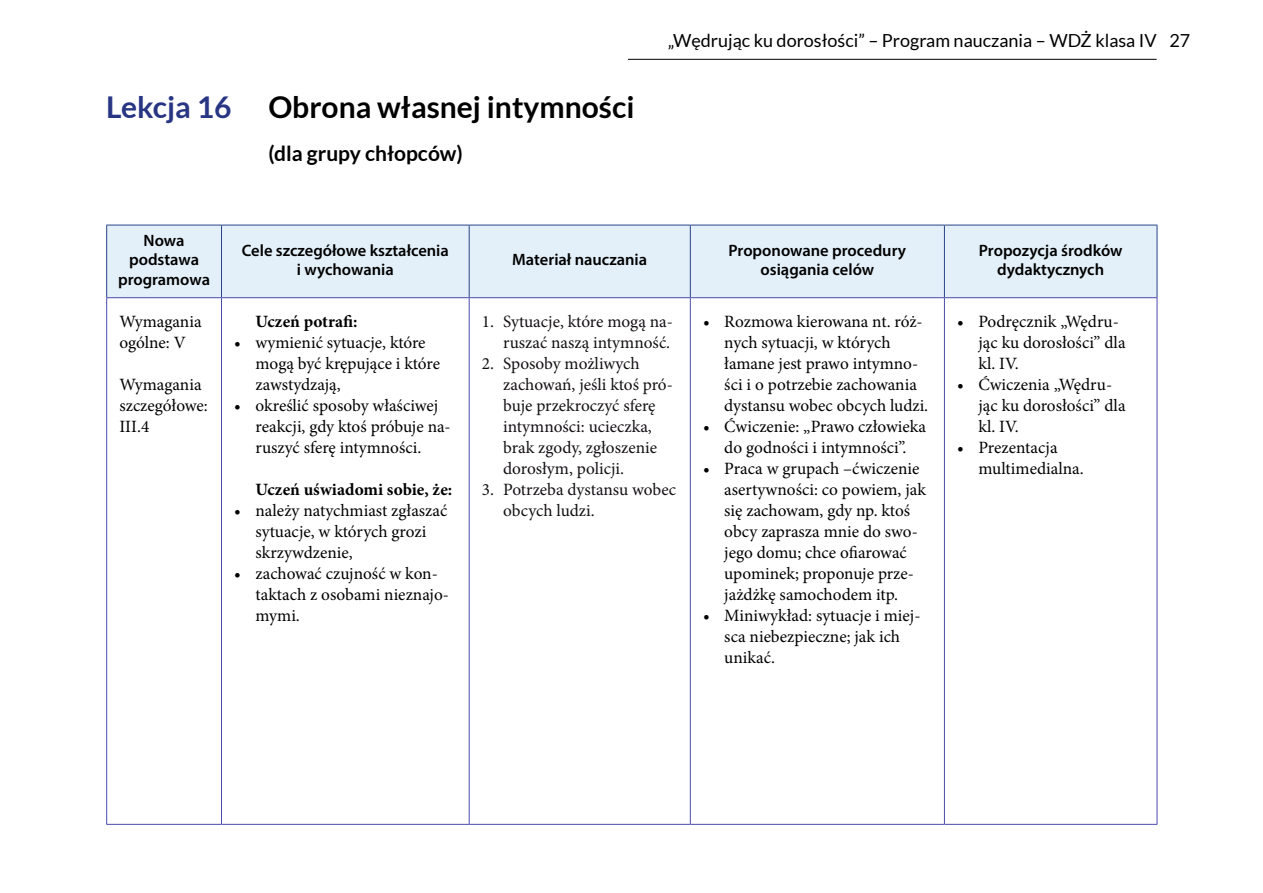
<style>
.page{position:relative;width:1263px;height:893px;background:#fff}
.page>*{position:absolute;margin:0;border:0;box-sizing:border-box;transform-origin:0 0}
.t1{font:700 30px "Lato";color:#000}
.t2{font:700 21px "Lato";color:#000}
.t3{font:18px "Lato";color:#000}
.t4{font:17.25px/21px "Minion Pro";color:#000}
.t5{font:17.25px/21px "Minion Pro";color:#141014}
.t6{font:700 17.25px "Minion Pro";color:#000}
.t7{font:600 16.5px/19.5px "Myriad Pro";color:#000;text-align:center}
.s1{color:#283583}
</style>
<div class="page">
<hr style="left:628px;top:59px;width:529px;height:1px;background:#000">
<div style="left:107px;top:226px;width:1050px;height:71px;background:#e3f0f9"></div>
<hr style="left:221px;top:225px;width:1px;height:72px;background:#294487">
<hr style="left:469px;top:225px;width:1px;height:72px;background:#294487">
<hr style="left:690px;top:225px;width:1px;height:72px;background:#294487">
<hr style="left:944px;top:225px;width:1px;height:72px;background:#294487">
<hr style="left:221px;top:298px;width:1px;height:526px;background:#4b4baa">
<hr style="left:469px;top:298px;width:1px;height:526px;background:#4b4baa">
<hr style="left:690px;top:298px;width:1px;height:526px;background:#4b4baa">
<hr style="left:944px;top:298px;width:1px;height:526px;background:#4b4baa">
<hr style="left:106px;top:225px;width:115px;height:1px;background:#294487">
<hr style="left:106px;top:225px;width:1px;height:72px;background:#294487">
<hr style="left:221px;top:225px;width:248px;height:1px;background:#294487">
<hr style="left:469px;top:225px;width:221px;height:1px;background:#294487">
<hr style="left:690px;top:225px;width:254px;height:1px;background:#294487">
<hr style="left:944px;top:225px;width:213px;height:1px;background:#294487">
<hr style="left:1157px;top:225px;width:1px;height:72px;background:#294487">
<hr style="left:106px;top:297px;width:115px;height:1px;background:#4b4baa">
<hr style="left:106px;top:298px;width:1px;height:526px;background:#4b4baa">
<hr style="left:221px;top:297px;width:248px;height:1px;background:#4b4baa">
<hr style="left:469px;top:297px;width:221px;height:1px;background:#4b4baa">
<hr style="left:690px;top:297px;width:254px;height:1px;background:#4b4baa">
<hr style="left:944px;top:297px;width:213px;height:1px;background:#4b4baa">
<hr style="left:1157px;top:298px;width:1px;height:526px;background:#4b4baa">
<hr style="left:106px;top:824px;width:115px;height:1px;background:#4b4baa">
<hr style="left:221px;top:824px;width:248px;height:1px;background:#4b4baa">
<hr style="left:469px;top:824px;width:221px;height:1px;background:#4b4baa">
<hr style="left:690px;top:824px;width:254px;height:1px;background:#4b4baa">
<hr style="left:944px;top:824px;width:213px;height:1px;background:#4b4baa">
<h1 class="t1" style="left:106px;top:90px;width:530px"><span class="s1">Lekcja 16</span> Obrona własnej intymności</h1>
<p class="t2" style="left:268px;top:141px;width:196px">(dla grupy chłopców)</p>
<p class="t3" style="left:668px;top:31px;width:524px">„Wędrując ku dorosłości” – Program nauczania – WDŻ klasa IV 27</p>
<p class="t7" style="left:118px;top:230px;width:93px">Nowa podstawa programowa</p>
<p class="t7" style="left:242px;top:240px;width:209px">Cele szczegółowe kształcenia i wychowania</p>
<p class="t7" style="left:512px;top:250px;width:136px">Materiał nauczania</p>
<p class="t7" style="left:728px;top:240px;width:179px">Proponowane procedury osiągania celów</p>
<p class="t7" style="left:979px;top:240px;width:145px">Propozycja środków dydaktycznych</p>
<p class="t4" style="left:119px;top:311px;width:84px">Wymagania ogólne: V</p>
<p class="t4" style="left:119px;top:374px;width:90px">Wymagania szczegółowe:<br>III.4</p>
<p class="t4" style="left:978px;top:311px;width:149px;text-indent:-21px">• Podręcznik „Wędru&shy;jąc ku dorosłości” dla kl. IV.</p>
<p class="t4" style="left:978px;top:374px;width:149px;text-indent:-21px">• Ćwiczenia „Wędru&shy;jąc ku dorosłości” dla kl. IV.</p>
<p class="t4" style="left:978px;top:437px;width:107px;text-indent:-21px">• Prezentacja multimedialna.</p>
<p class="t4" style="left:724px;top:311px;width:205px;text-indent:-21px">• Rozmowa kierowana nt. róż&shy;nych sytuacji, w których łamane jest prawo intymno&shy;ści i o potrzebie zachowania dystansu wobec obcych ludzi.</p>
<p class="t4" style="left:703px;top:416px;width:224px;text-align:center">• Ćwiczenie: „Prawo człowieka do godności i intymności”.</p>
<p class="t4" style="left:724px;top:458px;width:203px;text-indent:-21px">• Praca w grupach –ćwiczenie asertywności: co powiem, jak się zachowam, gdy np. ktoś obcy zaprasza mnie do swo&shy;jego domu; chce ofiarować upominek; proponuje prze&shy;jażdżkę samochodem itp.</p>
<p class="t4" style="left:724px;top:605px;width:198px;text-indent:-21px">• Miniwykład: sytuacje i miej&shy;sca niebezpieczne; jak ich unikać.</p>
<p class="t5" style="left:482px;top:311px;width:192px;text-align:right">1. Sytuacje, które mogą na&shy;ruszać naszą intymność.</p>
<p class="t5" style="left:503px;top:353px;width:171px;text-indent:-21px">2. Sposoby możliwych zachowań, jeśli ktoś pró&shy;buje przekroczyć sferę intymności: ucieczka, brak zgody, zgłoszenie dorosłym, policji.</p>
<p class="t5" style="left:503px;top:479px;width:174px;text-indent:-21px">3. Potrzeba dystansu wobec obcych ludzi.</p>
<p class="t6" style="left:255px;top:309px;width:103px">Uczeń potrafi:</p>
<p class="t4" style="left:255px;top:332px;width:186px;text-indent:-21px">• wymienić sytuacje, które mogą być krępujące i które zawstydzają,</p>
<p class="t4" style="left:255px;top:395px;width:197px;text-indent:-21px">• określić sposoby właściwej reakcji, gdy ktoś próbuje na&shy;ruszyć sferę intymności.</p>
<p class="t6" style="left:255px;top:477px;width:198px">Uczeń uświadomi sobie, że:</p>
<p class="t4" style="left:255px;top:500px;width:193px;text-indent:-21px">• należy natychmiast zgłaszać sytuacje, w których grozi skrzywdzenie,</p>
<p class="t4" style="left:255px;top:563px;width:195px;text-indent:-21px">• zachować czujność w kon&shy;taktach z osobami nieznajo&shy;mymi.</p>
</div>
